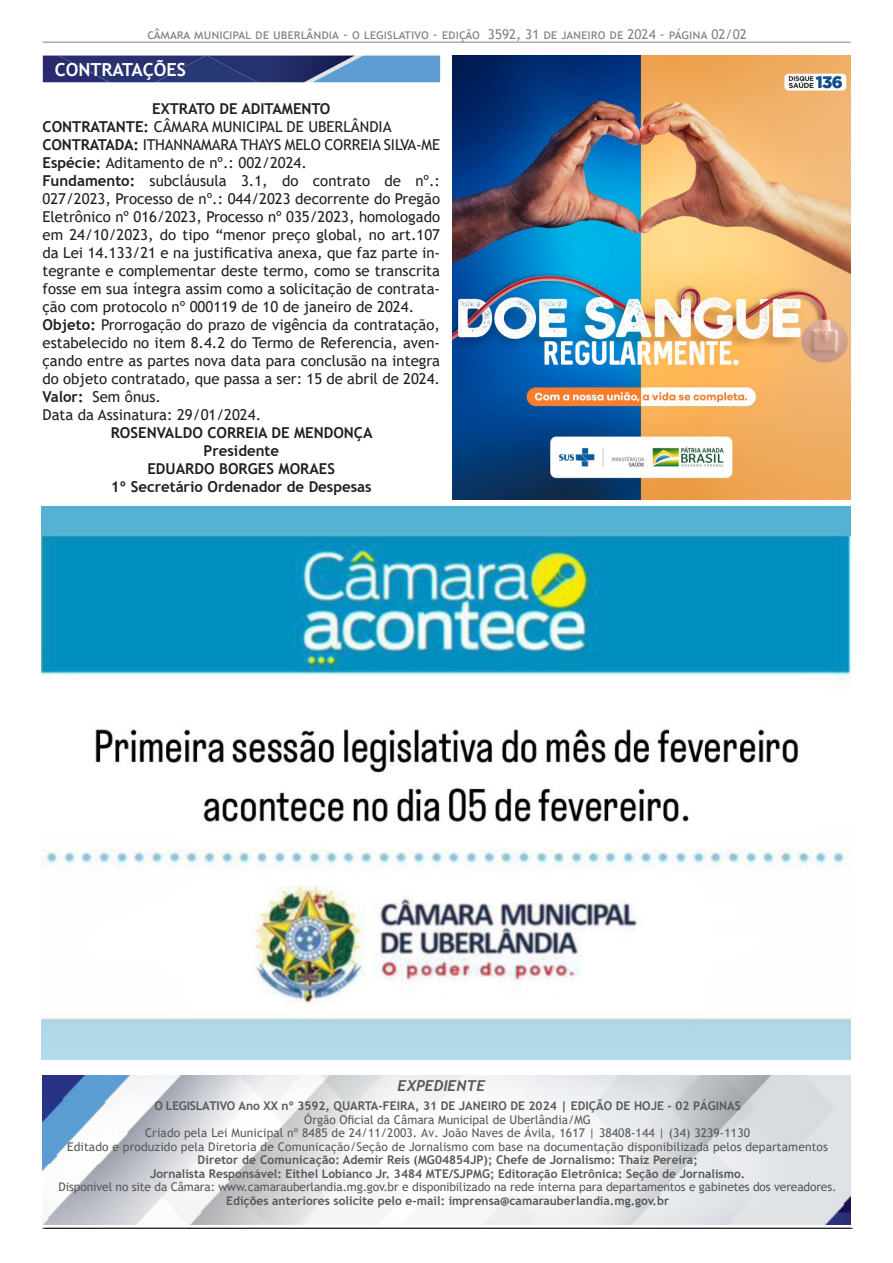
<style>
.page{position:relative;width:893px;height:1263px;background:#fff}
.page>*{position:absolute;margin:0;border:0;box-sizing:border-box;transform-origin:0 0}
.t1{font:700 18px "Trebuchet MS";color:#fff}
.t2{font:15px/18px "Trebuchet MS";color:#231f20;text-align:justify}
.t3{font:700 15px "Trebuchet MS";color:#231f20}
.t4{font:italic 700 15px "Trebuchet";color:#57585a}
.t5{font:13.5px "Trebuchet MS";color:#808285}
.t6{font:12px "Trebuchet MS";letter-spacing:.01em;color:#57585a}
.t7{font:700 12px "Trebuchet MS";color:#57585a}
.t8{font:12px/13.5px "Trebuchet MS";letter-spacing:-.01em;color:#57585a;text-align:center}
.s1{font-weight:700}
</style>
<div class="page">
<hr style="left:43px;top:1228px;width:807px;height:1px;background:#231f20">
<hr style="left:43px;top:42px;width:807px;height:1px;background:#808285">
<div style="left:43px;top:56px;width:164px;height:26px;background:#283171"></div>
<img style="left:207px;top:56px;width:106px;height:26px">
<svg style="left:313px;top:56px;width:127px;height:26px"></svg>
<img style="left:43px;top:1075px;width:807px;height:150px">
<hr style="left:45px;top:1228px;width:808px;height:1px;background:#231f20">
<img style="left:41px;top:507px;width:809px;height:553px">
<img style="left:453px;top:55px;width:397px;height:444px">
<p class="t5" style="left:147px;top:26px;width:601px">câmara municipal de uberlândia - o legislativo - edição 3592, 31 de janeiro de 2024 - página 02/02</p>
<p class="t1" style="left:55px;top:58px;width:133px">CONTRATAÇÕES</p>
<p class="t3" style="left:152px;top:99px;width:180px">EXTRATO DE ADITAMENTO</p>
<p class="t2" style="left:43px;top:117px;width:351px"><span class="s1">CONTRATANTE:</span> CÂMARA MUNICIPAL DE UBERLÂNDIA</p>
<p class="t2" style="left:43px;top:135px;width:399px"><span class="s1">CONTRATADA:</span> ITHANNAMARA THAYS MELO CORREIA SILVA-ME</p>
<p class="t2" style="left:43px;top:153px;width:266px"><span class="s1">Espécie:</span> Aditamento de nº.: 002/2024.</p>
<p class="t2" style="left:43px;top:171px;width:399px"><span class="s1">Fundamento:</span> subcláusula 3.1, do contrato de nº.:<br>027/2023, Processo de nº.: 044/2023 decorrente do Pregão Eletrônico nº 016/2023, Processo nº 035/2023, homologado em 24/10/2023, do tipo “menor preço global, no art.107 da Lei 14.133/21 e na justificativa anexa, que faz parte in&shy;tegrante e complementar deste termo, como se transcrita fosse em sua íntegra assim como a solicitação de contrata&shy;ção com protocolo nº 000119 de 10 de janeiro de 2024.</p>
<p class="t2" style="left:43px;top:315px;width:399px"><span class="s1">Objeto:</span> Prorrogação do prazo de vigência da contratação, estabelecido no item 8.4.2 do Termo de Referencia, aven&shy;çando entre as partes nova data para conclusão na integra do objeto contratado, que passa a ser: 15 de abril de 2024.</p>
<p class="t2" style="left:43px;top:387px;width:120px"><span class="s1">Valor:</span> Sem ônus.</p>
<p class="t2" style="left:43px;top:405px;width:220px">Data da Assinatura: 29/01/2024.</p>
<p class="t3" style="left:111px;top:423px;width:263px">ROSENVALDO CORREIA DE MENDONÇA</p>
<p class="t3" style="left:204px;top:441px;width:77px">Presidente</p>
<p class="t3" style="left:147px;top:459px;width:189px">EDUARDO BORGES MORAES</p>
<p class="t3" style="left:111px;top:477px;width:262px">1º Secretário Ordenador de Despesas</p>
<p class="t4" style="left:397px;top:1076px;width:90px">EXPEDIENTE</p>
<p class="t7" style="left:154px;top:1098px;width:588px">O LEGISLATIVO Ano XX nº 3592, QUARTA-FEIRA, 31 DE JANEIRO DE 2024 | EDIÇÃO DE HOJE - 02 PÁGINAS</p>
<p class="t6" style="left:304px;top:1112px;width:288px">Órgão Oficial da Câmara Municipal de Uberlândia/MG</p>
<p class="t6" style="left:145px;top:1125px;width:606px">Criado pela Lei Municipal nº 8485 de 24/11/2003. Av. João Naves de Ávila, 1617 | 38408-144 | (34) 3239-1130</p>
<p class="t6" style="left:67px;top:1139px;width:762px">Editado e produzido pela Diretoria de Comunicação/Seção de Jornalismo com base na documentação disponibilizada pelos departamentos</p>
<p class="t7" style="left:198px;top:1152px;width:502px">Diretor de Comunicação: Ademir Reis (MG04854JP); Chefe de Jornalismo: Thaiz Pereira;</p>
<p class="t7" style="left:150px;top:1166px;width:597px">Jornalista Responsável: Eithel Lobianco Jr. 3484 MTE/SJPMG; Editoração Eletrônica: Seção de Jornalismo.</p>
<p class="t8" style="left:59px;top:1180px;width:779px">Disponível no site da Câmara: www.camarauberlandia.mg.gov.br e disponibilizado na rede interna para departamentos e gabinetes dos vereadores.<br><span class="s1">Edições anteriores solicite pelo e-mail: imprensa@camarauberlandia.mg.gov.br</span></p>
</div>
